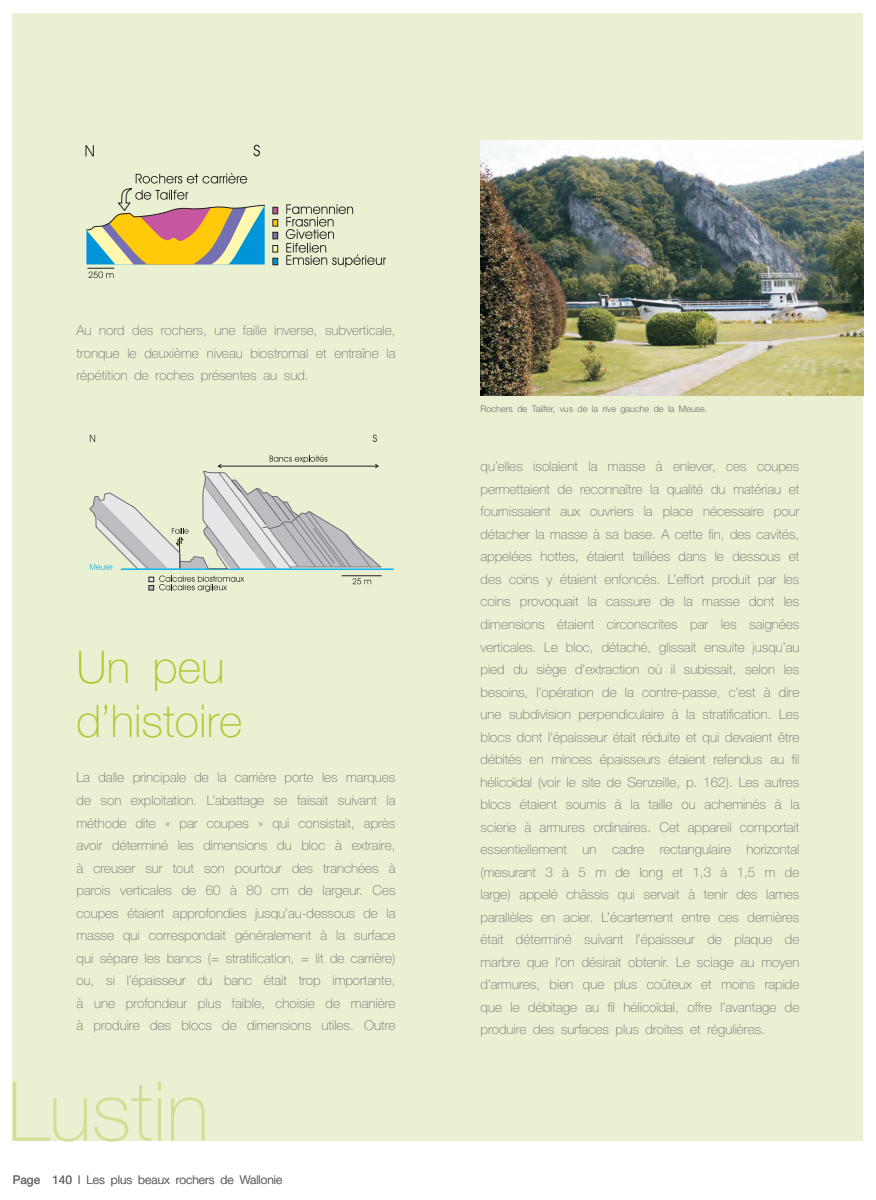
<style>
.page{position:relative;width:876px;height:1200px;background:#fff}
.page>*{position:absolute;margin:0;border:0;box-sizing:border-box;transform-origin:0 0}
.t1{font:100 82.5px "Helvetica Neue";color:#cfdf95}
.t2{font:100 45px/54px "Helvetica Neue";color:#aac932}
.t3{font:100 13.5px/22.5px "Helvetica Neue";color:#6c6d70;text-align:justify}
.t4{font:300 12px "Helvetica Neue";color:#6c6d70}
.t5{font:300 9px "Helvetica Neue";color:#6c6d70}
.s1{font-weight:400}
</style>
<div class="page">
<div style="left:13px;top:13px;width:850px;height:1127px;background:#eaf1d2"></div>
<img style="left:480px;top:140px;width:383px;height:255px">
<hr style="left:342px;top:575px;width:40px;height:1px;background:#231f20">
<svg style="left:353px;top:578px;width:18px;height:6px"></svg>
<svg style="left:90px;top:434px;width:5px;height:8px"></svg>
<svg style="left:373px;top:434px;width:4px;height:8px"></svg>
<hr style="left:121px;top:568px;width:273px;height:1px;background:#00aeef">
<svg style="left:149px;top:575px;width:95px;height:17px"></svg>
<svg style="left:90px;top:455px;width:291px;height:114px"></svg>
<svg style="left:273px;top:207px;width:5px;height:19px"></svg>
<svg style="left:273px;top:232px;width:5px;height:7px"></svg>
<svg style="left:273px;top:245px;width:5px;height:7px"></svg>
<svg style="left:273px;top:258px;width:5px;height:7px"></svg>
<svg style="left:286px;top:204px;width:100px;height:63px"></svg>
<svg style="left:86px;top:173px;width:179px;height:105px"></svg>
<svg style="left:85px;top:145px;width:9px;height:11px"></svg>
<svg style="left:254px;top:145px;width:6px;height:11px"></svg>
<p class="t3" style="left:77px;top:319px;width:320px">Au nord des rochers, une faille inverse, subverticale, tronque le deuxième niveau biostromal et entraîne la répétition de roches présentes au sud.</p>
<h2 class="t2" style="left:77px;top:640px;width:168px">Un peu d’histoire</h2>
<p class="t3" style="left:77px;top:766px;width:320px">La dalle principale de la carrière porte les marques de son exploitation. L’abattage se faisait suivant la méthode dite « par coupes » qui consistait, après avoir déterminé les dimensions du bloc à extraire, à creuser sur tout son pourtour des tranchées à parois verticales de 60 à 80 cm de largeur. Ces coupes étaient approfondies jusqu’au-dessous de la masse qui correspondait généralement à la surface qui sépare les bancs (= stratification, = lit de carrière) ou, si l’épaisseur du banc était trop importante, à une profondeur plus faible, choisie de manière à produire des blocs de dimensions utiles. Outre</p>
<h1 class="t1" style="left:7px;top:1063px;width:203px">Lustin</h1>
<p class="t4" style="left:13px;top:1171px;width:271px"><span class="s1">Page 140</span> l Les plus beaux rochers de Wallonie</p>
<p class="t5" style="left:480px;top:403px;width:228px">Rochers de Tailfer, vus de la rive gauche de la Meuse.</p>
<p class="t3" style="left:480px;top:455px;width:320px">qu’elles isolaient la masse à enlever, ces coupes permettaient de reconnaître la qualité du matériau et fournissaient aux ouvriers la place nécessaire pour détacher la masse à sa base. A cette fin, des cavités, appelées hottes, étaient taillées dans le dessous et des coins y étaient enfoncés. L’effort produit par les coins provoquait la cassure de la masse dont les dimensions étaient circonscrites par les saignées verticales. Le bloc, détaché, glissait ensuite jusqu’au pied du siège d’extraction où il subissait, selon les besoins, l’opération de la contre-passe, c’est à dire une subdivision perpendiculaire à la stratification. Les blocs dont l’épaisseur était réduite et qui devaient être débités en minces épaisseurs étaient refendus au fil hélicoïdal (voir le site de Senzeille, p. 162). Les autres blocs étaient soumis à la taille ou acheminés à la scierie à armures ordinaires. Cet appareil comportait essentiellement un cadre rectangulaire horizontal (mesurant 3 à 5 m de long et 1,3 à 1,5 m de large) appelé châssis qui servait à tenir des lames parallèles en acier. L’écartement entre ces dernières était déterminé suivant l’épaisseur de plaque de marbre que l’on désirait obtenir. Le sciage au moyen d’armures, bien que plus coûteux et moins rapide que le débitage au fil hélicoïdal, offre l’avantage de produire des surfaces plus droites et régulières.</p>
</div>
